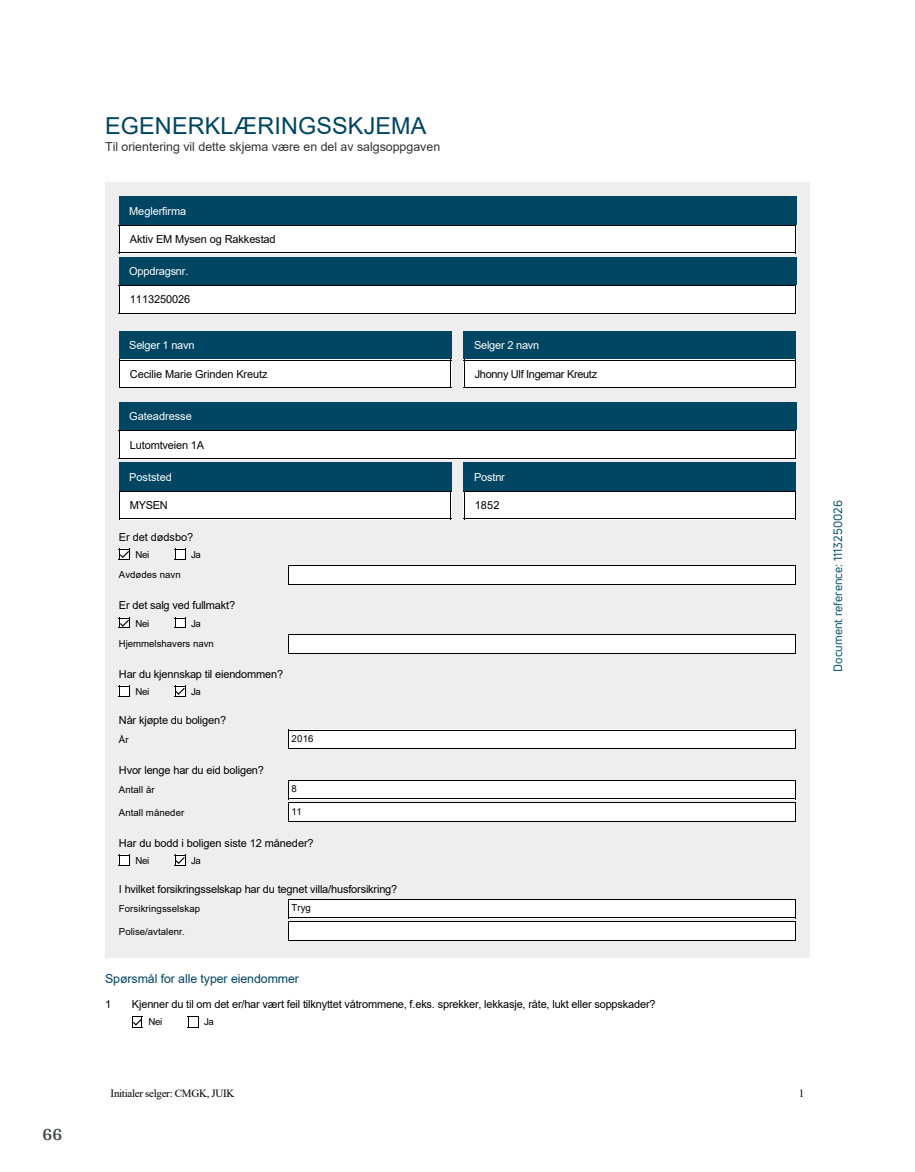
<style>
.page{position:relative;width:915px;height:1172px;background:#fff}
.page>*{position:absolute;margin:0;border:0;box-sizing:border-box;transform-origin:0 0}
.t1{font:23.4px "Arial";letter-spacing:.005em;color:#004562}
.t2{font:700 18px "Arya";color:#414749}
.t3{font:12.45px "Arial";color:#333}
.t4{font:12.45px "Arial";letter-spacing:-.005em;color:#004562}
.t5{font:11.85px "Uni Neue";color:#04506c}
.t6{font:10.95px "Arial";letter-spacing:-.015em;color:#000}
.t7{font:10.95px "Arial";letter-spacing:-.015em;color:#fff}
.t8{font:10.95px "Times New Roman";letter-spacing:-.03em;color:#000}
.t9{font:9.6px/20.7px "Arial";color:#000}
</style>
<div class="page">
<div style="left:105px;top:182px;width:704px;height:776px;background:#eee"></div>
<div style="left:119px;top:196px;width:676px;height:29px;background:#004562"></div>
<div style="left:119px;top:225px;width:676px;height:28px;background:#fff"></div>
<hr style="left:119px;top:225px;width:676px;height:1px;background:#000">
<hr style="left:119px;top:252px;width:676px;height:1px;background:#000">
<svg style="left:119px;top:226px;width:1px;height:26px"></svg>
<svg style="left:795px;top:225px;width:1px;height:28px"></svg>
<div style="left:119px;top:257px;width:676px;height:28px;background:#004562"></div>
<div style="left:119px;top:285px;width:676px;height:29px;background:#fff"></div>
<hr style="left:119px;top:285px;width:676px;height:1px;background:#000">
<hr style="left:119px;top:313px;width:676px;height:1px;background:#000">
<svg style="left:119px;top:286px;width:1px;height:27px"></svg>
<svg style="left:795px;top:285px;width:1px;height:29px"></svg>
<div style="left:119px;top:331px;width:332px;height:29px;background:#004562"></div>
<div style="left:119px;top:360px;width:332px;height:28px;background:#fff"></div>
<hr style="left:119px;top:360px;width:332px;height:1px;background:#000">
<hr style="left:119px;top:387px;width:332px;height:1px;background:#000">
<svg style="left:119px;top:361px;width:1px;height:26px"></svg>
<svg style="left:450px;top:361px;width:1px;height:26px"></svg>
<div style="left:463px;top:331px;width:332px;height:29px;background:#004562"></div>
<div style="left:463px;top:360px;width:332px;height:28px;background:#fff"></div>
<hr style="left:463px;top:360px;width:332px;height:1px;background:#000">
<hr style="left:463px;top:387px;width:332px;height:1px;background:#000">
<svg style="left:795px;top:360px;width:1px;height:28px"></svg>
<div style="left:119px;top:402px;width:676px;height:29px;background:#004562"></div>
<div style="left:119px;top:431px;width:676px;height:28px;background:#fff"></div>
<hr style="left:119px;top:431px;width:676px;height:1px;background:#000">
<hr style="left:119px;top:458px;width:676px;height:1px;background:#000">
<svg style="left:119px;top:432px;width:1px;height:26px"></svg>
<svg style="left:795px;top:431px;width:1px;height:28px"></svg>
<div style="left:119px;top:462px;width:332px;height:29px;background:#004562"></div>
<div style="left:119px;top:491px;width:332px;height:28px;background:#fff"></div>
<hr style="left:119px;top:491px;width:332px;height:1px;background:#000">
<hr style="left:119px;top:519px;width:332px;height:1px;background:#000">
<svg style="left:119px;top:492px;width:1px;height:27px"></svg>
<svg style="left:450px;top:492px;width:1px;height:27px"></svg>
<div style="left:463px;top:462px;width:332px;height:29px;background:#004562"></div>
<div style="left:463px;top:491px;width:332px;height:28px;background:#fff"></div>
<hr style="left:463px;top:491px;width:332px;height:1px;background:#000">
<hr style="left:463px;top:519px;width:332px;height:1px;background:#000">
<svg style="left:795px;top:491px;width:1px;height:28px"></svg>
<div style="left:288px;top:565px;width:507px;height:20px;background:#fff"></div>
<hr style="left:288px;top:565px;width:507px;height:1px;background:#000">
<hr style="left:288px;top:584px;width:507px;height:1px;background:#000">
<svg style="left:288px;top:566px;width:1px;height:18px"></svg>
<svg style="left:795px;top:565px;width:1px;height:20px"></svg>
<div style="left:288px;top:634px;width:507px;height:19px;background:#fff"></div>
<hr style="left:288px;top:634px;width:507px;height:1px;background:#000">
<hr style="left:288px;top:653px;width:507px;height:1px;background:#000">
<svg style="left:288px;top:635px;width:1px;height:18px"></svg>
<svg style="left:795px;top:634px;width:1px;height:19px"></svg>
<div style="left:288px;top:730px;width:507px;height:19px;background:#fff"></div>
<hr style="left:288px;top:730px;width:507px;height:1px;background:#000">
<hr style="left:288px;top:748px;width:507px;height:1px;background:#000">
<svg style="left:288px;top:731px;width:1px;height:17px"></svg>
<svg style="left:795px;top:730px;width:1px;height:19px"></svg>
<div style="left:288px;top:780px;width:507px;height:19px;background:#fff"></div>
<hr style="left:288px;top:780px;width:507px;height:1px;background:#000">
<hr style="left:288px;top:798px;width:507px;height:1px;background:#000">
<div style="left:288px;top:803px;width:507px;height:19px;background:#fff"></div>
<hr style="left:288px;top:803px;width:507px;height:1px;background:#000">
<hr style="left:288px;top:821px;width:507px;height:1px;background:#000">
<svg style="left:288px;top:781px;width:1px;height:40px"></svg>
<svg style="left:795px;top:780px;width:1px;height:42px"></svg>
<div style="left:288px;top:899px;width:507px;height:19px;background:#fff"></div>
<hr style="left:288px;top:899px;width:507px;height:1px;background:#000">
<hr style="left:288px;top:917px;width:507px;height:1px;background:#000">
<div style="left:288px;top:921px;width:507px;height:20px;background:#fff"></div>
<hr style="left:288px;top:921px;width:507px;height:1px;background:#000">
<hr style="left:288px;top:940px;width:507px;height:1px;background:#000">
<svg style="left:288px;top:900px;width:1px;height:40px"></svg>
<svg style="left:795px;top:899px;width:1px;height:42px"></svg>
<svg style="left:119px;top:549px;width:11px;height:11px"></svg>
<svg style="left:175px;top:549px;width:11px;height:11px"></svg>
<svg style="left:119px;top:618px;width:11px;height:10px"></svg>
<svg style="left:175px;top:618px;width:11px;height:10px"></svg>
<svg style="left:119px;top:686px;width:11px;height:11px"></svg>
<svg style="left:175px;top:686px;width:11px;height:11px"></svg>
<svg style="left:119px;top:855px;width:11px;height:11px"></svg>
<svg style="left:175px;top:855px;width:11px;height:11px"></svg>
<svg style="left:132px;top:1016px;width:10px;height:12px"></svg>
<svg style="left:188px;top:1016px;width:11px;height:12px"></svg>
<h2 class="t2" style="left:43px;top:1123px;width:21px">66</h2>
<h1 class="t1" style="left:105px;top:109px;width:323px">EGENERKLÆRINGSSKJEMA</h1>
<p class="t3" style="left:105px;top:138px;width:336px">Til orientering vil dette skjema være en del av salgsoppgaven</p>
<p class="t7" style="left:129px;top:203px;width:59px">Meglerfirma</p>
<p class="t6" style="left:130px;top:231px;width:147px">Aktiv EM Mysen og Rakkestad</p>
<p class="t7" style="left:129px;top:264px;width:61px">Oppdragsnr.</p>
<p class="t6" style="left:130px;top:292px;width:62px">1113250026</p>
<p class="t7" style="left:129px;top:338px;width:67px">Selger 1 navn</p>
<p class="t6" style="left:130px;top:366px;width:139px">Cecilie Marie Grinden Kreutz</p>
<p class="t7" style="left:129px;top:409px;width:64px">Gateadresse</p>
<p class="t6" style="left:130px;top:437px;width:76px">Lutomtveien 1A</p>
<p class="t7" style="left:129px;top:469px;width:44px">Poststed</p>
<p class="t6" style="left:130px;top:498px;width:39px">MYSEN</p>
<p class="t7" style="left:474px;top:338px;width:67px">Selger 2 navn</p>
<p class="t6" style="left:474px;top:366px;width:124px">Jhonny Ulf Ingemar Kreutz</p>
<p class="t7" style="left:474px;top:469px;width:32px">Postnr</p>
<p class="t6" style="left:474px;top:498px;width:26px">1852</p>
<p class="t6" style="left:119px;top:529px;width:76px">Er det dødsbo?</p>
<p class="t9" style="left:135px;top:544px;width:15px">Nei</p>
<p class="t9" style="left:191px;top:544px;width:11px">Ja</p>
<p class="t9" style="left:119px;top:565px;width:63px">Avdødes navn</p>
<p class="t6" style="left:119px;top:598px;width:118px">Er det salg ved fullmakt?</p>
<p class="t9" style="left:135px;top:613px;width:15px">Nei</p>
<p class="t9" style="left:119px;top:613px;width:96px;text-indent:72px">Ja<br>Hjemmelshavers navn</p>
<p class="t6" style="left:119px;top:667px;width:166px">Har du kjennskap til eiendommen?</p>
<p class="t9" style="left:135px;top:681px;width:15px">Nei</p>
<p class="t9" style="left:191px;top:681px;width:11px">Ja</p>
<p class="t6" style="left:119px;top:712px;width:109px">Når kjøpte du boligen?</p>
<p class="t9" style="left:119px;top:729px;width:11px">År</p>
<p class="t9" style="left:291px;top:728px;width:23px">2016</p>
<p class="t6" style="left:119px;top:762px;width:146px">Hvor lenge har du eid boligen?</p>
<p class="t9" style="left:119px;top:779px;width:37px">Antall år</p>
<p class="t9" style="left:291px;top:778px;width:7px">8</p>
<p class="t9" style="left:119px;top:802px;width:67px">Antall måneder</p>
<p class="t9" style="left:291px;top:801px;width:12px">11</p>
<p class="t6" style="left:119px;top:835px;width:196px">Har du bodd i boligen siste 12 måneder?</p>
<p class="t9" style="left:135px;top:850px;width:15px">Nei</p>
<p class="t9" style="left:191px;top:850px;width:11px">Ja</p>
<p class="t6" style="left:119px;top:881px;width:280px">I hvilket forsikringsselskap har du tegnet villa/husforsikring?</p>
<p class="t9" style="left:119px;top:898px;width:83px">Forsikringsselskap</p>
<p class="t9" style="left:291px;top:897px;width:21px">Tryg</p>
<p class="t9" style="left:119px;top:921px;width:68px">Polise/avtalenr.</p>
<p class="t4" style="left:105px;top:970px;width:195px">Spørsmål for alle typer eiendommer</p>
<p class="t6" style="left:105px;top:997px;width:8px">1</p>
<p class="t6" style="left:132px;top:997px;width:525px">Kjenner du til om det er/har vært feil tilknyttet våtrommene, f.eks. sprekker, lekkasje, råte, lukt eller soppskader?</p>
<p class="t9" style="left:148px;top:1012px;width:15px">Nei</p>
<p class="t9" style="left:204px;top:1012px;width:11px">Ja</p>
<p class="t8" style="left:111px;top:1085px;width:125px">Initialer selger: CMGK, JUIK</p>
<p class="t8" style="left:798px;top:1085px;width:7px">1</p>
<p class="t5" style="left:829px;top:671px;width:173px;rotate:-90deg">Document reference: 1113250026</p>
</div>
